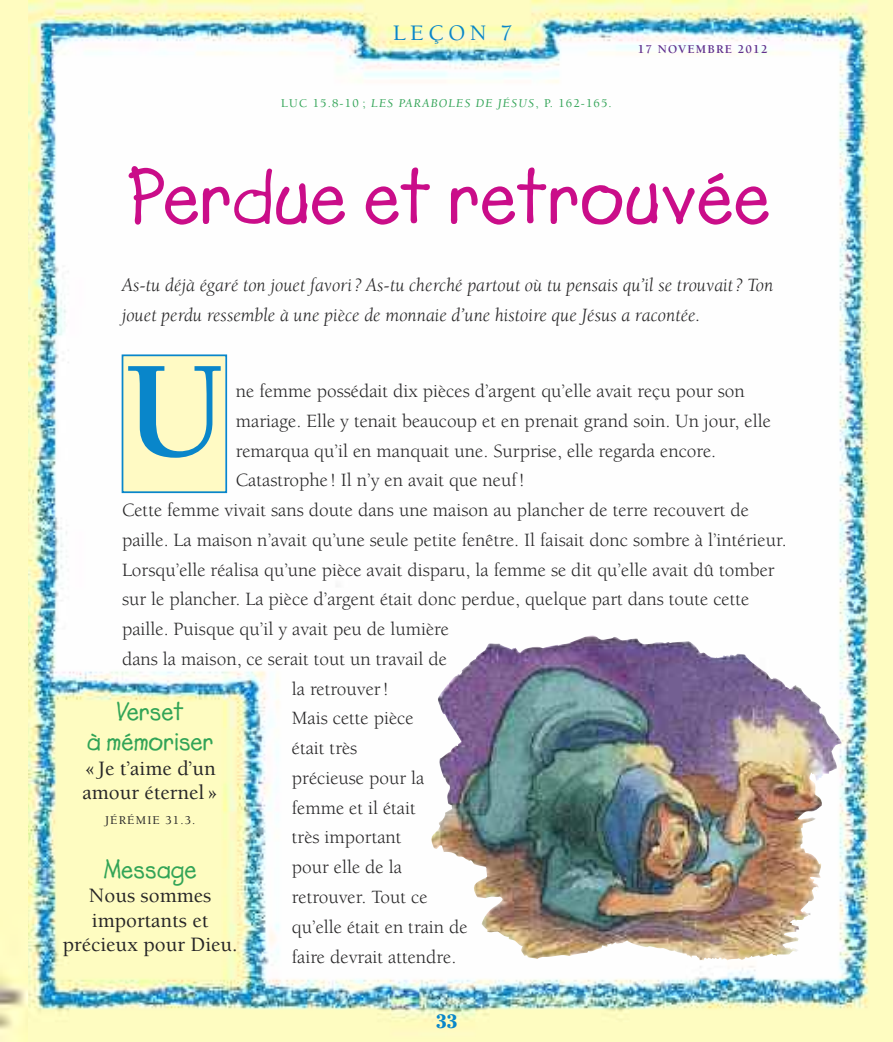
<style>
.page{position:relative;width:893px;height:1042px;background:#fff}
.page>*{position:absolute;margin:0;border:0;box-sizing:border-box;transform-origin:0 0}
.t1{font:700 140px "Berkeley";color:#0986ca}
.t2{font:700 78.75px "Lemonade";color:#ca0d89}
.t3{font:700 26.25px/29.8px "Lemonade";color:#32a457;text-align:center}
.t4{font:500 22.75px "Berkeley";letter-spacing:.2em;color:#0986ca}
.t5{font:500 21px/24.5px "Berkeley";color:#272627}
.t6{font:19.25px "Berkeley";color:#272627}
.t7{font:italic 19.25px/29.8px "Berkeley";color:#272627}
.t8{font:700 19.25px "Cheltenham";color:#0986ca}
.t9{font:500 12.25px "Berkeley";letter-spacing:.095em;color:#32a457}
.t10{font:700 12.25px "Berkeley";letter-spacing:.095em;color:#612f8c}
.t11{font:500 12.25px "Berkeley";letter-spacing:.095em;color:#272627}
.s1{font-weight:400;font-style:italic}
</style>
<div class="page">
<img style="left:27px;top:0;width:866px;height:1042px">
<div style="left:123px;top:356px;width:102px;height:135px;background:#fffac4"></div>
<div style="left:122px;top:354px;width:105px;height:139px;border:2px solid #0986ca"></div>
<img style="left:462px;top:772px;width:360px;height:188px">
<p class="t4" style="left:393px;top:24px;width:121px">LEÇON 7</p>
<p class="t9" style="left:281px;top:98px;width:332px">LUC 15.8-10 ; <span class="s1">LES PARABOLES DE JÉSUS</span>, P. 162-165.</p>
<p class="t10" style="left:638px;top:44px;width:131px">17 NOVEMBRE 2012</p>
<h2 class="t2" style="left:127px;top:149px;width:645px">Perdue et retrouvée</h2>
<p class="t7" style="left:122px;top:272px;width:653px">As-tu déjà égaré ton jouet favori ? As-tu cherché partout où tu pensais qu’il se trouvait ? Ton jouet perdu ressemble à une pièce de monnaie d’une histoire que Jésus a racontée.</p>
<h1 class="t1" style="left:124px;top:356px;width:103px">U</h1>
<p class="t6" style="left:236px;top:383px;width:510px">ne femme possédait dix pièces d’argent qu’elle avait reçu pour son</p>
<p class="t6" style="left:236px;top:413px;width:536px">mariage. Elle y tenait beaucoup et en prenait grand soin. Un jour, elle</p>
<p class="t6" style="left:236px;top:443px;width:482px">remarqua qu’il en manquait une. Surprise, elle regarda encore.</p>
<p class="t6" style="left:236px;top:473px;width:290px">Catastrophe! Il n’y en avait que neuf !</p>
<p class="t6" style="left:122px;top:502px;width:629px">Cette femme vivait sans doute dans une maison au plancher de terre recouvert de</p>
<p class="t6" style="left:122px;top:532px;width:666px">paille. La maison n’avait qu’une seule petite fenêtre. Il faisait donc sombre à l’intérieur.</p>
<p class="t6" style="left:122px;top:562px;width:654px">Lorsqu’elle réalisa qu’une pièce avait disparu, la femme se dit qu’elle avait dû tomber</p>
<p class="t6" style="left:122px;top:592px;width:629px">sur le plancher. La pièce d’argent était donc perdue, quelque part dans toute cette</p>
<p class="t6" style="left:122px;top:621px;width:329px">paille. Puisque qu’il y avait peu de lumière</p>
<p class="t6" style="left:122px;top:651px;width:327px">dans la maison, ce serait tout un travail de</p>
<p class="t6" style="left:292px;top:681px;width:98px">la retrouver !</p>
<p class="t6" style="left:292px;top:711px;width:123px">Mais cette pièce</p>
<p class="t6" style="left:292px;top:740px;width:67px">était très</p>
<p class="t6" style="left:292px;top:770px;width:134px">précieuse pour la</p>
<p class="t6" style="left:292px;top:800px;width:125px">femme et il était</p>
<p class="t6" style="left:292px;top:830px;width:111px">très important</p>
<p class="t6" style="left:292px;top:859px;width:112px">pour elle de la</p>
<p class="t6" style="left:292px;top:889px;width:137px">retrouver. Tout ce</p>
<p class="t6" style="left:292px;top:919px;width:177px">qu’elle était en train de</p>
<p class="t6" style="left:292px;top:949px;width:166px">faire devrait attendre.</p>
<h3 class="t3" style="left:87px;top:696px;width:128px">Verset<br>à mémoriser</h3>
<p class="t5" style="left:82px;top:757px;width:137px">«Je t’aime d’un amour éternel»</p>
<p class="t11" style="left:105px;top:815px;width:92px">JÉRÉMIE 31.3.</p>
<h3 class="t3" style="left:103px;top:854px;width:95px">Message</h3>
<p class="t5" style="left:63px;top:885px;width:176px;text-align:center">Nous sommes importants et précieux pour Dieu.</p>
<p class="t8" style="left:436px;top:1014px;width:23px">33</p>
</div>
